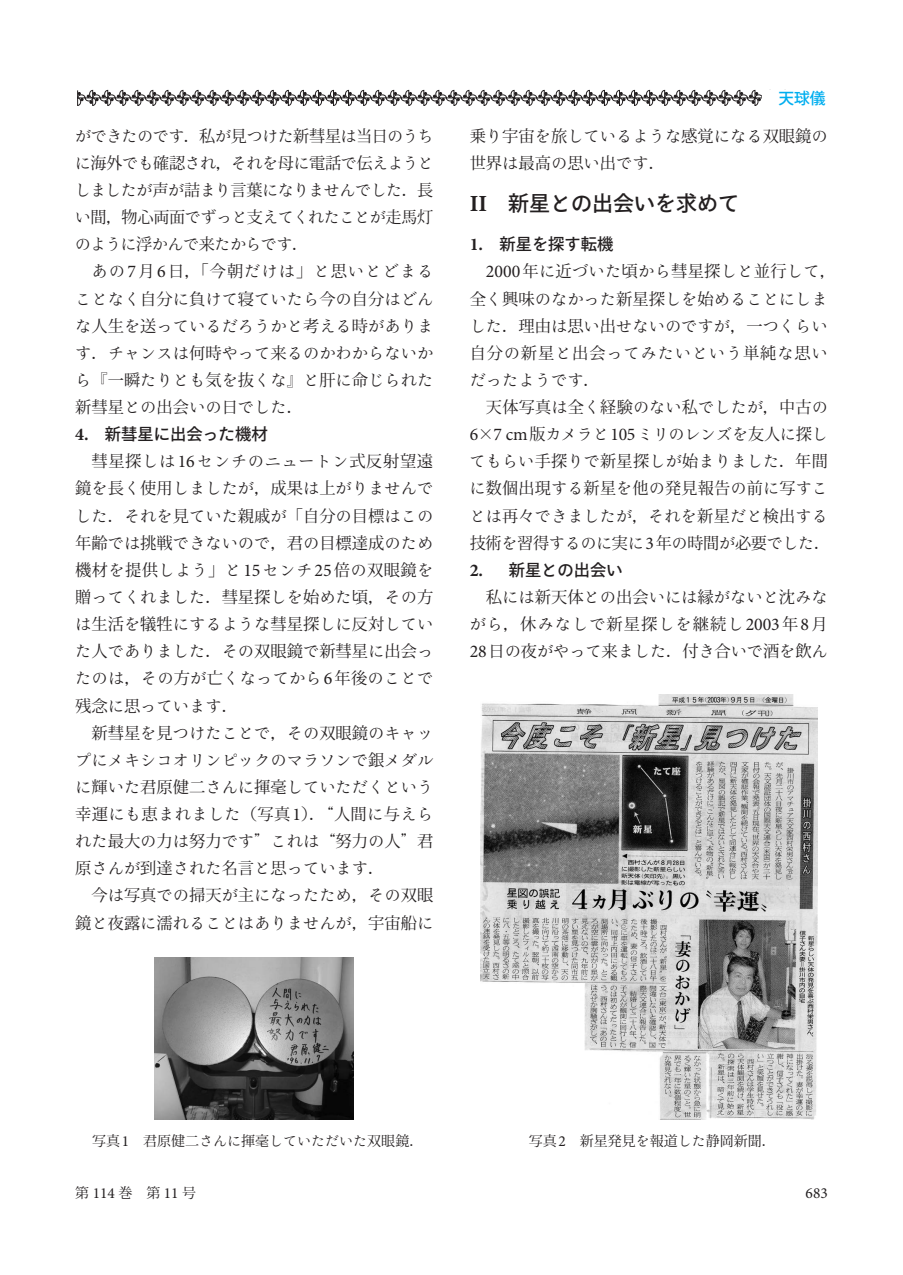
<style>
.page{position:relative;width:903px;height:1275px;background:#fff}
.page>*{position:absolute;margin:0;border:0;box-sizing:border-box;transform-origin:0 0}
.t1{font:500 21px "Koz Go Pro";color:#231f20}
.t2{font:16.28px/27.1px "Ryo Text Plus N";color:#231f20;text-align:justify}
.t3{font:16.28px "Koz Min Pro";letter-spacing:.015em;color:#231f20}
.t4{font:500 16.28px "Koz Go Pro";color:#231f20}
.t5{font:500 15.75px "Koz Go Pro";color:#00aeef}
.t6{font:15.4px "Minion Pro";color:#231f20}
.t7{font:14px "Koz Min Pro";color:#231f20}
.s1{font-family:"Koz Min Pro"}
.s2{font-family:"Minion Pro";font-size:17.85px}
.s3{font-family:"Ryo Text Plus N"}
.s4{font-family:"Minion Pro";font-weight:700;font-size:17.85px}
.s5{font-family:"Ryo Gothic Plus N"}
.s6{font-family:"Ryumin Pro"}
.s7{font-family:"Minion Pro";font-weight:700;font-size:23.1px}
.s8{font-family:"Minion Pro";font-size:15.4px}
</style>
<div class="page">
<img style="left:155px;top:958px;width:198px;height:161px">
<img style="left:480px;top:694px;width:337px;height:425px">
<svg style="left:77px;top:90px;width:685px;height:16px"></svg>
<p class="t2" style="left:75px;top:122px;width:360px">ができたのです<span class="s1">．私</span>が<span class="s1">見</span>つけた<span class="s1">新彗星</span>は<span class="s1">当日</span>のうちに<span class="s1">海外</span>でも<span class="s1">確認</span>され<span class="s1">，</span>それを<span class="s1">母</span>に<span class="s1">電話</span>で<span class="s1">伝</span>えようとしましたが<span class="s1">声</span>が<span class="s1">詰</span>まり<span class="s1">言葉</span>になりませんでした<span class="s1">．長</span>い<span class="s1">間，物心両面</span>でずっと<span class="s1">支</span>えてくれたことが<span class="s1">走馬灯</span>のように<span class="s1">浮</span>かんで<span class="s1">来</span>たからです<span class="s1">．</span></p>
<p class="t2" style="left:75px;top:258px;width:360px;text-indent:16px">あの<span class="s2">7</span><span class="s1">月</span><span class="s2">6</span><span class="s1">日，「今朝</span>だけは<span class="s1">」</span>と<span class="s1">思</span>いとどまることなく<span class="s1">自分</span>に<span class="s1">負</span>けて<span class="s1">寝</span>ていたら<span class="s1">今</span>の<span class="s1">自分</span>はどんな<span class="s1">人生</span>を<span class="s1">送</span>っているだろうかと<span class="s1">考</span>える<span class="s1">時</span>があります<span class="s1">．</span>チャンスは<span class="s1">何時</span>やって<span class="s1">来</span>るのかわからないから<span class="s1">『一瞬</span>たりとも<span class="s1">気</span>を<span class="s1">抜</span>くな<span class="s1">』</span>と<span class="s1">肝</span>に<span class="s1">命</span>じられた</p>
<p class="t3" style="left:75px;top:396px;width:229px">新彗星<span class="s3">との</span>出会<span class="s3">いの</span>日<span class="s3">でした</span>．</p>
<p class="t4" style="left:75px;top:424px;width:194px"><span class="s4">4.</span>　新彗星<span class="s5">に</span>出会<span class="s5">った</span>機材</p>
<p class="t2" style="left:75px;top:448px;width:360px;text-indent:16px"><span class="s1">彗星探</span>しは<span class="s2">16</span>センチのニュートン<span class="s1">式反射望遠鏡</span>を<span class="s1">長</span>く<span class="s1">使用</span>しましたが<span class="s1">，成果</span>は<span class="s1">上</span>がりませんでした<span class="s1">．</span>それを<span class="s1">見</span>ていた<span class="s1">親戚</span>が<span class="s1">「自分</span>の<span class="s1">目標</span>はこの<span class="s1">年齢</span>では<span class="s1">挑戦</span>できないので<span class="s1">，君</span>の<span class="s1">目標達成</span>のため<span class="s1">機材</span>を<span class="s1">提供</span>しよう<span class="s1">」</span>と<span class="s2">15</span>センチ<span class="s2">25</span><span class="s1">倍</span>の<span class="s1">双眼鏡</span>を<span class="s1">贈</span>ってくれました<span class="s1">．彗星探</span>しを<span class="s1">始</span>めた<span class="s1">頃，</span>その<span class="s1">方</span>は<span class="s1">生活</span>を<span class="s1">犠牲</span>にするような<span class="s1">彗星探</span>しに<span class="s1">反対</span>していた<span class="s1">人</span>でありました<span class="s1">．</span>その<span class="s1">双眼鏡</span>で<span class="s1">新彗星</span>に<span class="s1">出会</span>ったのは<span class="s1">，</span>その<span class="s1">方</span>が<span class="s1">亡</span>くなってから<span class="s2">6</span><span class="s1">年後</span>のことで<span class="s1">残念</span>に<span class="s1">思</span>っています<span class="s1">．</span></p>
<p class="t2" style="left:75px;top:719px;width:360px;text-indent:16px"><span class="s1">新彗星</span>を<span class="s1">見</span>つけたことで<span class="s1">，</span>その<span class="s1">双眼鏡</span>のキャップにメキシコオリンピックのマラソンで<span class="s1">銀</span>メダルに<span class="s1">輝</span>いた<span class="s1">君原健二</span>さんに<span class="s1">揮毫</span>していただくという</p>
<p class="t3" style="left:75px;top:802px;width:360px">幸運<span class="s3">にも</span>恵<span class="s3">まれました</span>（写真<span class="s2">1</span>）．<span class="s6">“</span>人間<span class="s3">に</span>与<span class="s3">えら</span></p>
<p class="t2" style="left:75px;top:828px;width:360px">れた<span class="s1">最大</span>の<span class="s1">力</span>は<span class="s1">努力</span>です<span class="s6">”</span>これは<span class="s6">“</span><span class="s1">努力</span>の<span class="s1">人</span><span class="s6">”</span><span class="s1">君原</span>さんが<span class="s1">到達</span>された<span class="s1">名言</span>と<span class="s1">思</span>っています<span class="s1">．</span></p>
<p class="t2" style="left:75px;top:882px;width:360px;text-align:right"><span class="s1">今</span>は<span class="s1">写真</span>での<span class="s1">掃天</span>が<span class="s1">主</span>になったため<span class="s1">，</span>その<span class="s1">双眼鏡</span>と<span class="s1">夜露</span>に<span class="s1">濡</span>れることはありませんが<span class="s1">，宇宙船</span>に</p>
<p class="t5" style="left:763px;top:88px;width:64px">　天球儀</p>
<p class="t2" style="left:470px;top:122px;width:360px"><span class="s1">乗</span>り<span class="s1">宇宙</span>を<span class="s1">旅</span>しているような<span class="s1">感覚</span>になる<span class="s1">双眼鏡</span>の</p>
<p class="t3" style="left:470px;top:151px;width:197px">世界<span class="s3">は</span>最高<span class="s3">の</span>思<span class="s3">い</span>出<span class="s3">です</span>．</p>
<p class="t1" style="left:470px;top:190px;width:271px"><span class="s7">II</span>　新星<span class="s5">との</span>出会<span class="s5">いを</span>求<span class="s5">めて</span></p>
<p class="t4" style="left:470px;top:234px;width:145px"><span class="s4">1.</span>　新星<span class="s5">を</span>探<span class="s5">す</span>転機</p>
<p class="t2" style="left:470px;top:258px;width:368px;text-align:left;text-indent:16px"><span class="s2">2000</span><span class="s1">年</span>に<span class="s1">近</span>づいた<span class="s1">頃</span>から<span class="s1">彗星探</span>しと<span class="s1">並行</span>して<span class="s1">，全</span>く<span class="s1">興味</span>のなかった<span class="s1">新星探</span>しを<span class="s1">始</span>めることにしました<span class="s1">．理由</span>は<span class="s1">思</span>い<span class="s1">出</span>せないのですが<span class="s1">，一</span>つくらい<span class="s1">自分</span>の<span class="s1">新星</span>と<span class="s1">出会</span>ってみたいという<span class="s1">単純</span>な<span class="s1">思</span>いだったようです<span class="s1">．</span></p>
<p class="t3" style="left:486px;top:396px;width:343px">天体写真<span class="s3">は</span>全<span class="s3">く</span>経験<span class="s3">のない</span>私<span class="s3">でしたが</span>，中古<span class="s3">の</span></p>
<p class="t2" style="left:470px;top:421px;width:360px"><span class="s2">6</span><span class="s1">×</span><span class="s2">7 cm</span><span class="s1">版</span>カメラと<span class="s2">105</span>ミリのレンズを<span class="s1">友人</span>に<span class="s1">探</span>してもらい<span class="s1">手探</span>りで<span class="s1">新星探</span>しが<span class="s1">始</span>まりました<span class="s1">．年間</span></p>
<p class="t3" style="left:470px;top:477px;width:360px"><span class="s3">に</span>数個出現<span class="s3">する</span>新星<span class="s3">を</span>他<span class="s3">の</span>発見報告<span class="s3">の</span>前<span class="s3">に</span>写<span class="s3">すこ</span></p>
<p class="t2" style="left:469px;top:502px;width:360px">とは<span class="s1">再々</span>できましたが<span class="s1">，</span>それを<span class="s1">新星</span>だと<span class="s1">検出</span>する</p>
<p class="t3" style="left:470px;top:531px;width:362px">技術<span class="s3">を</span>習得<span class="s3">するのに</span>実<span class="s3">に</span><span class="s2">3</span>年<span class="s3">の</span>時間<span class="s3">が</span>必要<span class="s3">でした</span>．</p>
<p class="t4" style="left:470px;top:559px;width:154px"><span class="s4">2.</span> 新星<span class="s5">との</span>出会<span class="s5">い</span></p>
<p class="t2" style="left:470px;top:584px;width:360px;text-indent:16px"><span class="s1">私</span>には<span class="s1">新天体</span>との<span class="s1">出会</span>いには<span class="s1">縁</span>がないと<span class="s1">沈</span>みながら<span class="s1">，休</span>みなしで<span class="s1">新星探</span>しを<span class="s1">継続</span>し<span class="s2">2003</span><span class="s1">年</span><span class="s2">8</span><span class="s1">月</span><span class="s2">28</span><span class="s1">日</span>の<span class="s1">夜</span>がやって<span class="s1">来</span>ました<span class="s1">．付</span>き<span class="s1">合</span>いで<span class="s1">酒</span>を<span class="s1">飲</span>ん</p>
<p class="t7" style="left:92px;top:1131px;width:333px">写真<span class="s8">1</span>　君原健二<span class="s3">さんに</span>揮毫<span class="s3">していただいた</span>双眼鏡．</p>
<p class="t7" style="left:529px;top:1131px;width:249px">写真<span class="s8">2</span>　新星発見<span class="s3">を</span>報道<span class="s3">した</span>静岡新聞．</p>
<p class="t7" style="left:75px;top:1183px;width:122px">第 <span class="s8">114</span> 巻　第 <span class="s8">11</span> 号</p>
<p class="t6" style="left:805px;top:1182px;width:24px">683</p>
</div>
